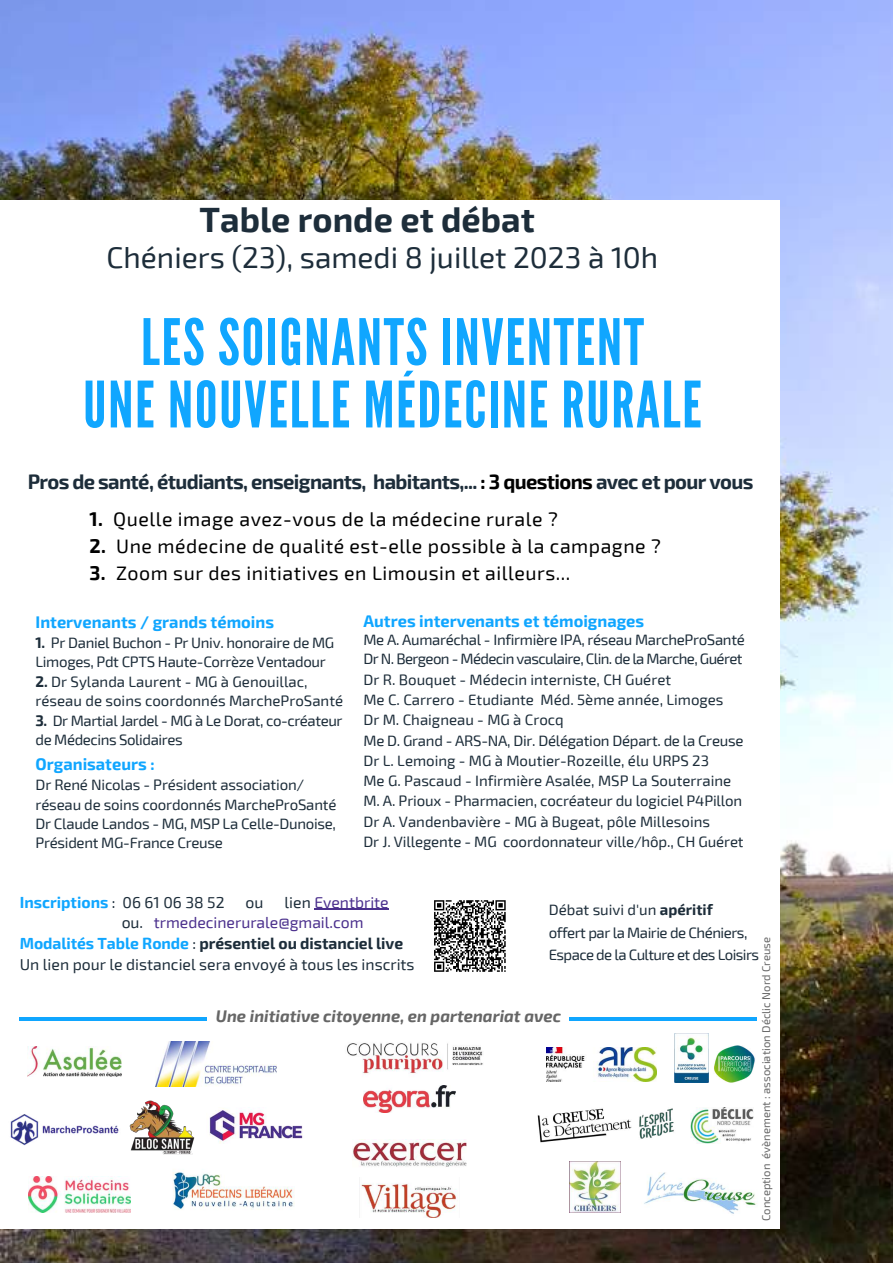
<style>
.page{position:relative;width:893px;height:1263px;background:#fff}
.page>*{position:absolute;margin:0;border:0;box-sizing:border-box;transform-origin:0 0}
.t1{font:63.75px/62.5px "League Gothic";letter-spacing:.025em;color:#10a6ff;text-align:center}
.t2{font:700 34.35px "Exo 2";color:#1d2d3a}
.t3{font:29.85px "Exo 2";color:#1d2d3a}
.t4{font:700 20.25px "Exo 2";letter-spacing:-.03em;color:#1d2d3a}
.t5{font:19.5px "Exo 2";letter-spacing:.025em;color:#000}
.t6{font:700 16.5px "Exo 2";color:#10a6ff}
.t7{font:italic 700 16.5px "Exo 2";color:#666}
.t8{font:15.75px "Exo 2";color:#1d2d3a}
.t9{font:700 15.75px "Exo 2";letter-spacing:-.005em;color:#1d2d3a}
.t10{font:15.75px "Exo 2";color:#4b308d}
.t11{font:700 15.75px "Exo 2";color:#10a6ff}
.t12{font:15px/20.2px "Exo 2";letter-spacing:-.01em;color:#1d2d3a}
.t13{font:15px/22.5px "Exo 2";letter-spacing:-.035em;color:#1d2d3a}
.t14{font:15px/19.4px "Exo 2";letter-spacing:-.03em;color:#1d2d3a}
.t15{font:11.25px "Exo 2";color:#666}
.s1{color:#000}
.s2{font-weight:700}
.s3{font-weight:400;color:#1d2d3a}
.s4{color:#1d2d3a}
.s5{color:#10a6ff}
.s6{font-weight:400}
</style>
<div class="page">
<img style="left:0;top:0;width:893px;height:1263px">
<div style="left:0;top:200px;width:779px;height:1029px;background:#fff"></div>
<img style="left:644px;top:1172px;width:113px;height:42px">
<img style="left:209px;top:1108px;width:94px;height:35px">
<img style="left:361px;top:1183px;width:96px;height:34px">
<hr style="left:20px;top:1018px;width:187px;height:2px;background:#10a6ff">
<img style="left:155px;top:1041px;width:121px;height:45px">
<img style="left:352px;top:1139px;width:115px;height:28px">
<img style="left:28px;top:1046px;width:93px;height:31px">
<img style="left:547px;top:1047px;width:109px;height:34px">
<hr style="left:314px;top:909px;width:75px;height:1px;background:#4b308d">
<svg style="left:434px;top:900px;width:72px;height:72px"></svg>
<img style="left:363px;top:1085px;width:92px;height:27px">
<img style="left:347px;top:1043px;width:136px;height:31px">
<img style="left:537px;top:1108px;width:93px;height:35px">
<img style="left:630px;top:1108px;width:44px;height:31px">
<img style="left:675px;top:1034px;width:33px;height:49px">
<img style="left:714px;top:1045px;width:41px;height:38px">
<img style="left:173px;top:1170px;width:122px;height:40px">
<img style="left:28px;top:1176px;width:102px;height:36px">
<img style="left:10px;top:1114px;width:109px;height:32px">
<img style="left:569px;top:1161px;width:51px;height:51px">
<hr style="left:569px;top:1018px;width:187px;height:2px;background:#10a6ff">
<img style="left:690px;top:1107px;width:63px;height:37px">
<img style="left:129px;top:1100px;width:66px;height:55px">
<h2 class="t2" style="left:200px;top:197px;width:337px">Table ronde et débat</h2>
<h3 class="t3" style="left:107px;top:238px;width:553px">Chéniers (23), samedi 8 juillet 2023 à 10h</h3>
<h1 class="t1" style="left:83px;top:312px;width:620px">LES SOIGNANTS INVENTENT<br>UNE NOUVELLE MÉDECINE RURALE</h1>
<h3 class="t4" style="left:28px;top:468px;width:727px">Pros de santé, étudiants, enseignants, habitants,... <span class="s1">: 3 questions</span> avec et pour vous</h3>
<h3 class="t5" style="left:89px;top:506px;width:470px"><span class="s2">1.</span> Quelle image avez-vous de la médecine rurale ?</h3>
<h3 class="t5" style="left:89px;top:533px;width:573px"><span class="s2">2.</span> Une médecine de qualité est-elle possible à la campagne ?</h3>
<h3 class="t5" style="left:89px;top:560px;width:482px"><span class="s2">3.</span> Zoom sur des initiatives en Limousin et ailleurs...</h3>
<p class="t6" style="left:36px;top:611px;width:240px">Intervenants / grands témoins</p>
<p class="t12" style="left:36px;top:632px;width:300px;line-height:19.4px"><span class="s2">1.</span> Pr Daniel Buchon - Pr Univ. honoraire de MG<br>Limoges, Pdt CPTS Haute-Corrèze Ventadour</p>
<p class="t12" style="left:36px;top:671px;width:309px;line-height:19.4px"><span class="s2">2.</span> Dr Sylanda Laurent - MG à Genouillac, réseau de soins coordonnés MarcheProSanté</p>
<p class="t14" style="left:36px;top:710px;width:308px"><span class="s2">3.</span> Dr Martial Jardel - MG à Le Dorat, co-créateur de Médecins Solidaires</p>
<p class="t6" style="left:36px;top:754px;width:121px">Organisateurs :</p>
<p class="t12" style="left:36px;top:774px;width:302px;line-height:19.4px">Dr René Nicolas - Président association/ réseau de soins coordonnés MarcheProSanté Dr Claude Landos - MG, MSP La Celle-Dunoise, Président MG-France Creuse</p>
<p class="t6" style="left:363px;top:611px;width:282px">Autres intervenants et témoignages</p>
<p class="t12" style="left:363px;top:629px;width:383px">Me A. Aumaréchal - Infirmière IPA, réseau MarcheProSanté Dr N. Bergeon - Médecin vasculaire, Clin. de la Marche, Guéret Dr R. Bouquet - Médecin interniste, CH Guéret<br>Me C. Carrero - Etudiante Méd. 5ème année, Limoges<br>Dr M. Chaigneau - MG à Crocq<br>Me D. Grand - ARS-NA, Dir. Délégation Départ. de la Creuse Dr L. Lemoing - MG à Moutier-Rozeille, élu URPS 23<br>Me G. Pascaud - Infirmière Asalée, MSP La Souterraine M. A. Prioux - Pharmacien, cocréateur du logiciel P4Pillon Dr A. Vandenbavière - MG à Bugeat, pôle Millesoins<br>Dr J. Villegente - MG coordonnateur ville/hôp., CH Guéret</p>
<p class="t11" style="left:20px;top:892px;width:206px">Inscriptions <span class="s3">: 06 61 06 38 52</span></p>
<p class="t8" style="left:246px;top:892px;width:19px">ou</p>
<p class="t10" style="left:285px;top:892px;width:106px"><span class="s4">lien</span> Eventbrite</p>
<p class="t10" style="left:122px;top:913px;width:243px"><span class="s4">ou.</span> trmedecinerurale@gmail.com</p>
<p class="t9" style="left:20px;top:933px;width:385px"><span class="s5">Modalités Table Ronde</span> <span class="s6">:</span> présentiel ou distanciel live</p>
<p class="t8" style="left:20px;top:954px;width:396px">Un lien pour le distanciel sera envoyé à tous les inscrits</p>
<p class="t7" style="left:216px;top:1005px;width:346px">Une initiative citoyenne, en partenariat avec</p>
<p class="t13" style="left:549px;top:898px;width:212px">Débat suivi d'un <span class="s2">apéritif<br></span>offert par la Mairie de Chéniers,<br>Espace de la Culture et des Loisirs</p>
<p class="t15" style="left:759px;top:1221px;width:286px;rotate:-90deg">Conception évènement : association Déclic Nord Creuse</p>
</div>
